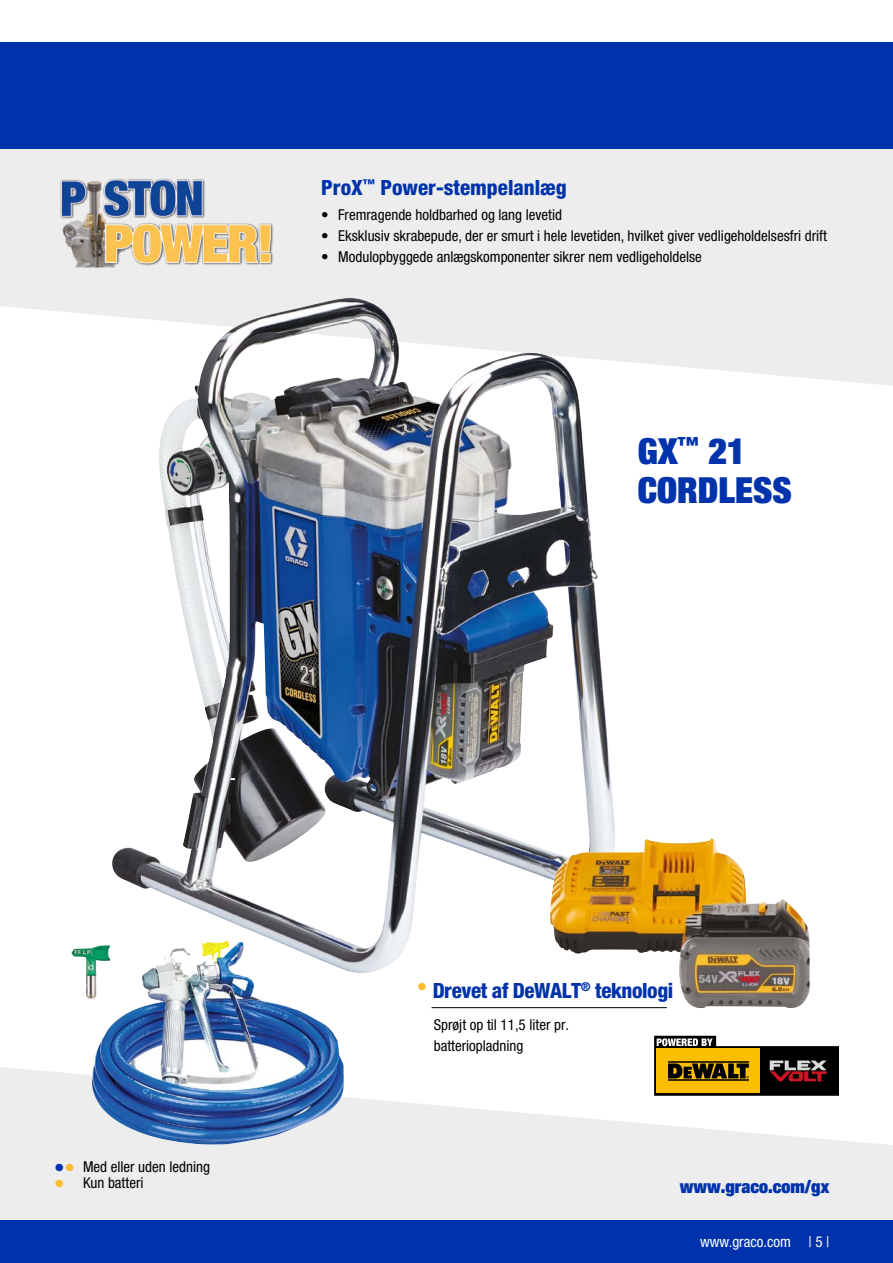
<style>
.page{position:relative;width:893px;height:1263px;background:#fff}
.page>*{position:absolute;margin:0;border:0;box-sizing:border-box;transform-origin:0 0}
.t1{font:900 condensed 36px/39px "Helvetica Neue LTW1 G";color:#0033ab}
.t2{font:800 condensed 21px "Helvetica Neue LTW1 G";letter-spacing:-.02em;color:#0033ab}
.t3{font:800 condensed 21px "Helvetica Neue LTW1 G";color:#0033ab}
.t4{font:900 condensed 18px "Helvetica Neue LTW1 G";color:#0033ab}
.t5{font:condensed 15px/21px "Helvetica Neue LTW1 G";color:#000}
.t6{font:condensed 15px "Helvetica Neue LTW1 G";color:#fff}
.s1{font-weight:800;font-size:21px;color:#0033ab}
.s2{font-weight:800;font-size:21px;color:#fcbd30}
</style>
<div class="page">
<svg style="left:0;top:149px;width:893px;height:237px;background:#eee"></svg>
<svg style="left:0;top:1067px;width:893px;height:153px;fill:#ededed"></svg>
<img style="left:111px;top:298px;width:505px;height:675px">
<img style="left:89px;top:941px;width:257px;height:205px">
<div style="left:0;top:43px;width:893px;height:106px;background:#0033ab"></div>
<div style="left:0;top:1220px;width:893px;height:43px;background:#0033ab"></div>
<img style="left:54px;top:162px;width:226px;height:106px">
<svg style="left:150px;top:547px;width:6px;height:6px"></svg>
<img style="left:550px;top:838px;width:259px;height:171px">
<img style="left:71px;top:945px;width:40px;height:54px">
<hr style="left:432px;top:1007px;width:235px;height:1px;background:#000">
<svg style="left:654px;top:1036px;width:185px;height:60px;background:#81672b"></svg>
<h2 class="t3" style="left:321px;top:174px;width:247px">ProX<sup>™</sup> Power-stempelanlæg</h2>
<p class="t5" style="left:321px;top:204px;width:242px">• Fremragende holdbarhed og lang levetid</p>
<p class="t5" style="left:321px;top:225px;width:507px">• Eksklusiv skrabepude, der er smurt i hele levetiden, hvilket giver vedligeholdelsesfri drift</p>
<p class="t5" style="left:321px;top:246px;width:382px">• Modulopbyggede anlægskomponenter sikrer nem vedligeholdelse</p>
<h1 class="t1" style="left:638px;top:430px;width:156px">GX<sup>™</sup> 21<br>CORDLESS</h1>
<p class="t5" style="left:54px;top:1156px;width:157px"><span class="s1">•</span><span class="s2">•</span> Med eller uden ledning</p>
<p class="t5" style="left:54px;top:1173px;width:91px"><span class="s2">•</span> Kun batteri</p>
<h2 class="t2" style="left:417px;top:978px;width:258px"><sup>•</sup> Drevet af DeWALT<sup>®</sup> teknologi</h2>
<p class="t5" style="left:434px;top:1014px;width:137px">Sprøjt op til 11,5 liter pr. batteriopladning</p>
<p class="t4" style="left:680px;top:1175px;width:151px">www.graco.com/gx</p>
<p class="t6" style="left:700px;top:1233px;width:131px">www.graco.com | 5 |</p>
</div>
